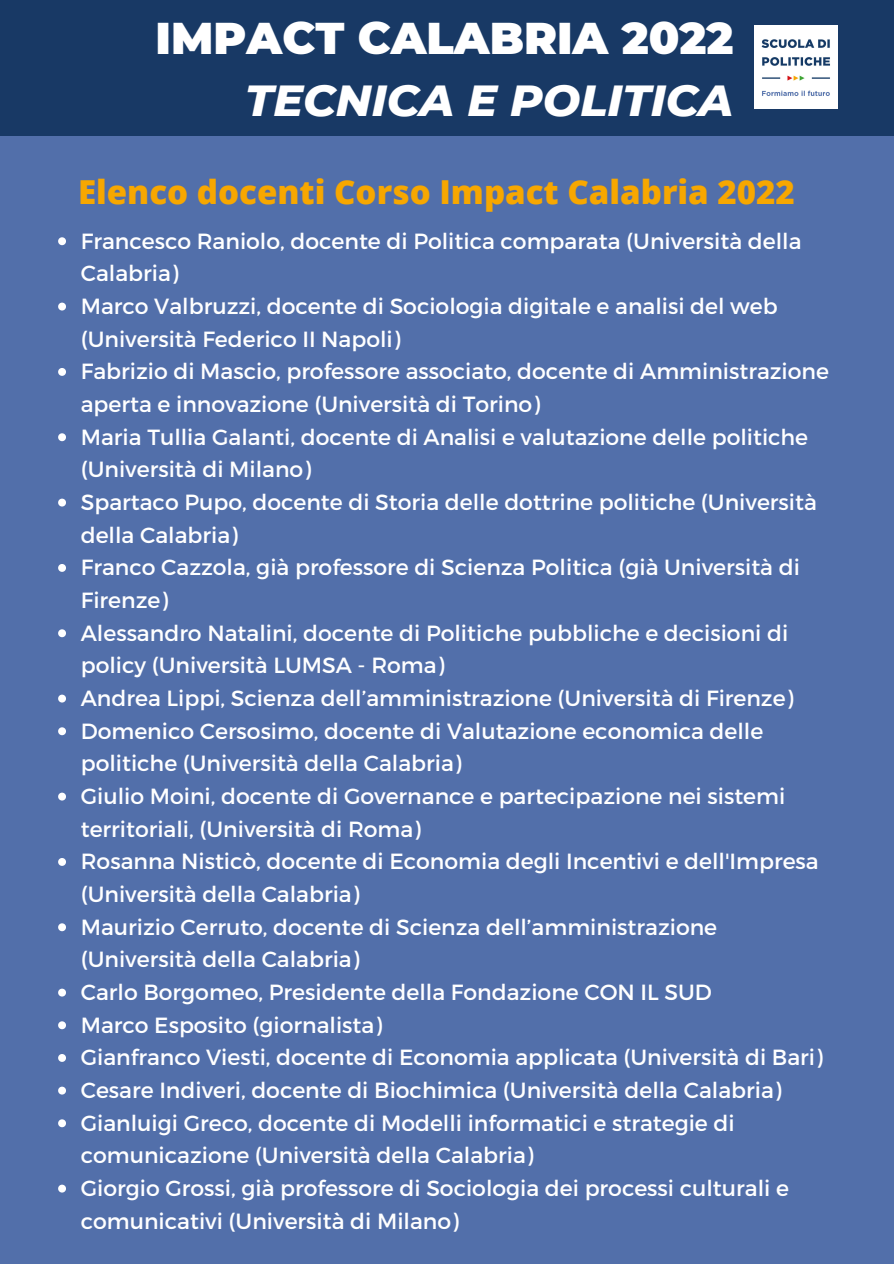
<style>
.page{position:relative;width:894px;height:1264px;background:#fff}
.page>*{position:absolute;margin:0;border:0;box-sizing:border-box;transform-origin:0 0}
.t1{font:900 44.4px "Montserrat";color:#fff}
.t2{font:italic 800 44.4px "Montserrat";color:#fff}
.t3{font:800 33px "Open Sans";color:#f7a700}
.t4{font:21.9px/32.7px "Montserrat";color:#fff}
</style>
<div class="page">
<div style="left:0;top:12px;width:893px;height:1251px;background:#526faa"></div>
<div style="left:0;top:0;width:893px;height:136px;background:#183965"></div>
<svg style="left:58px;top:237px;width:8px;height:8px"></svg>
<svg style="left:58px;top:302px;width:8px;height:8px"></svg>
<svg style="left:58px;top:368px;width:8px;height:8px"></svg>
<svg style="left:58px;top:433px;width:8px;height:8px"></svg>
<svg style="left:58px;top:498px;width:8px;height:8px"></svg>
<svg style="left:58px;top:564px;width:8px;height:8px"></svg>
<svg style="left:58px;top:629px;width:8px;height:8px"></svg>
<svg style="left:58px;top:694px;width:8px;height:8px"></svg>
<svg style="left:58px;top:727px;width:8px;height:8px"></svg>
<svg style="left:58px;top:792px;width:8px;height:8px"></svg>
<svg style="left:58px;top:858px;width:8px;height:7px"></svg>
<svg style="left:58px;top:923px;width:8px;height:8px"></svg>
<svg style="left:58px;top:988px;width:8px;height:8px"></svg>
<svg style="left:58px;top:1021px;width:8px;height:8px"></svg>
<svg style="left:58px;top:1054px;width:8px;height:7px"></svg>
<svg style="left:58px;top:1086px;width:8px;height:8px"></svg>
<svg style="left:58px;top:1119px;width:8px;height:8px"></svg>
<svg style="left:58px;top:1184px;width:8px;height:8px"></svg>
<img style="left:754px;top:25px;width:83px;height:84px">
<p class="t1" style="left:156px;top:11px;width:579px">IMPACT CALABRIA 2022</p>
<p class="t2" style="left:245px;top:73px;width:489px">TECNICA E POLITICA</p>
<p class="t3" style="left:78px;top:168px;width:718px">Elenco docenti Corso Impact Calabria 2022</p>
<p class="t4" style="left:81px;top:223px;width:722px">Francesco Raniolo, docente di Politica comparata (Università della<br>Calabria)</p>
<p class="t4" style="left:81px;top:289px;width:698px">Marco Valbruzzi, docente di Sociologia digitale e analisi del web (Università Federico II Napoli)</p>
<p class="t4" style="left:81px;top:354px;width:749px">Fabrizio di Mascio, professore associato, docente di Amministrazione aperta e innovazione (Università di Torino)</p>
<p class="t4" style="left:81px;top:419px;width:728px">Maria Tullia Galanti, docente di Analisi e valutazione delle politiche (Università di Milano)</p>
<p class="t4" style="left:81px;top:484px;width:737px">Spartaco Pupo, docente di Storia delle dottrine politiche (Università della Calabria)</p>
<p class="t4" style="left:81px;top:550px;width:720px">Franco Cazzola, già professore di Scienza Politica (già Università di<br>Firenze)</p>
<p class="t4" style="left:81px;top:615px;width:708px">Alessandro Natalini, docente di Politiche pubbliche e decisioni di policy (Università LUMSA - Roma)</p>
<p class="t4" style="left:81px;top:680px;width:713px">Andrea Lippi, Scienza dell’amministrazione (Università di Firenze)</p>
<p class="t4" style="left:81px;top:713px;width:683px">Domenico Cersosimo, docente di Valutazione economica delle politiche (Università della Calabria)</p>
<p class="t4" style="left:81px;top:778px;width:705px">Giulio Moini, docente di Governance e partecipazione nei sistemi territoriali, (Università di Roma)</p>
<p class="t4" style="left:81px;top:844px;width:739px">Rosanna Nisticò, docente di Economia degli Incentivi e dell'Impresa (Università della Calabria)</p>
<p class="t4" style="left:81px;top:909px;width:637px">Maurizio Cerruto, docente di Scienza dell’amministrazione (Università della Calabria)</p>
<p class="t4" style="left:81px;top:974px;width:632px">Carlo Borgomeo, Presidente della Fondazione CON IL SUD</p>
<p class="t4" style="left:81px;top:1007px;width:302px">Marco Esposito (giornalista)</p>
<p class="t4" style="left:81px;top:1040px;width:743px">Gianfranco Viesti, docente di Economia applicata (Università di Bari)</p>
<p class="t4" style="left:81px;top:1072px;width:702px">Cesare Indiveri, docente di Biochimica (Università della Calabria)</p>
<p class="t4" style="left:81px;top:1105px;width:655px">Gianluigi Greco, docente di Modelli informatici e strategie di comunicazione (Università della Calabria)</p>
<p class="t4" style="left:81px;top:1170px;width:709px">Giorgio Grossi, già professore di Sociologia dei processi culturali e comunicativi (Università di Milano)</p>
</div>
